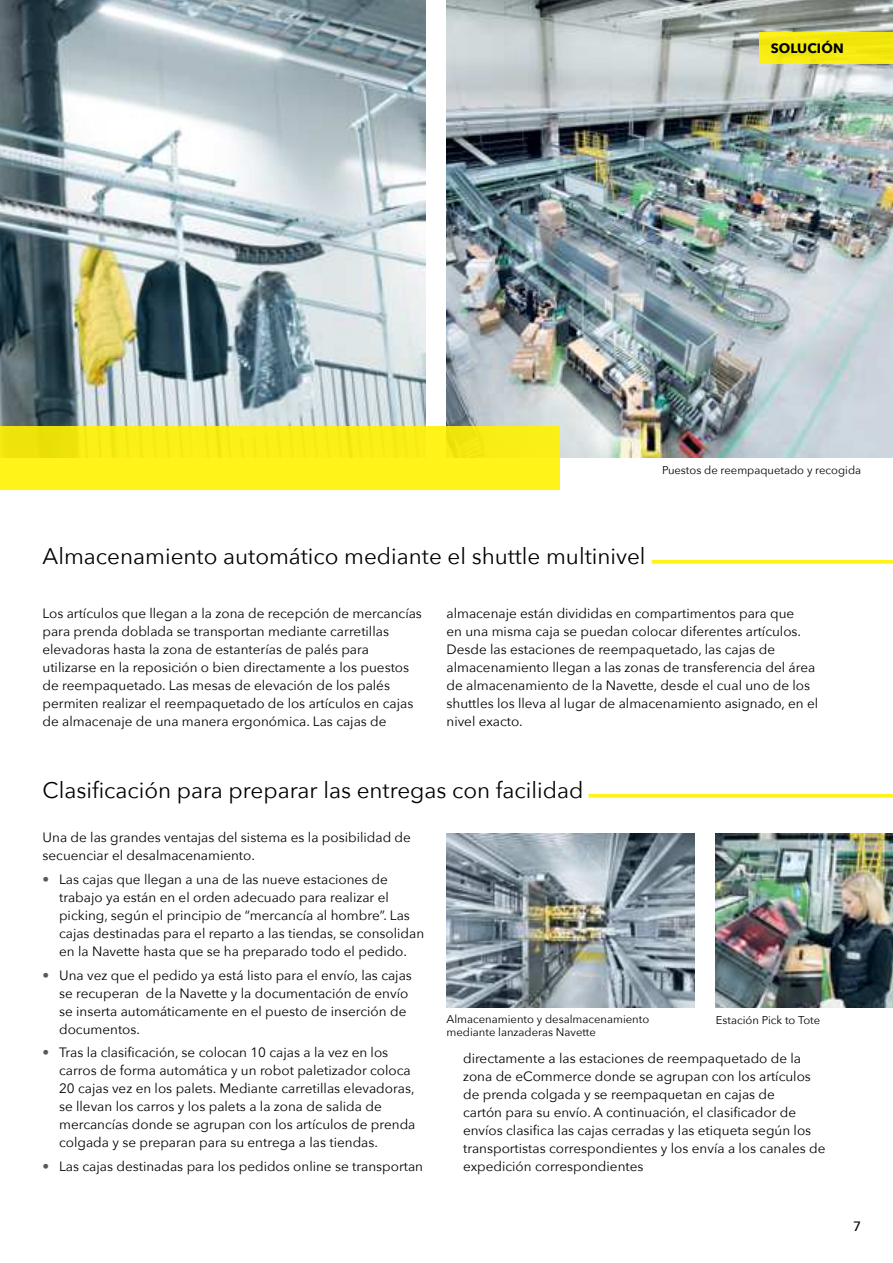
<style>
.page{position:relative;width:893px;height:1263px;background:#fff}
.page>*{position:absolute;margin:0;border:0;box-sizing:border-box;transform-origin:0 0}
.t1{font:22.5px "Avenir Next";color:#000}
.t2{font:13.5px/18px "Avenir Next";color:#000}
.t3{font:700 13.5px "Avenir Next";letter-spacing:.01em;color:#000}
.t4{font:500 13.5px "Avenir Next";color:#000}
.t5{font:11.25px/13.5px "Avenir Next";color:#000}
.s1{color:#58595b}
</style>
<div class="page">
<img style="left:0;top:0;width:425px;height:426px">
<img style="left:446px;top:0;width:447px;height:458px">
<img style="left:447px;top:834px;width:248px;height:174px">
<img style="left:716px;top:834px;width:177px;height:174px">
<div style="left:759px;top:32px;width:134px;height:32px;background:#f4e90f"></div>
<div style="left:0;top:426px;width:560px;height:63px;background:linear-gradient(to right,#f9ee15,#fdf119)"></div>
<svg style="left:588px;top:794px;width:305px;height:4px"></svg>
<svg style="left:652px;top:560px;width:241px;height:4px"></svg>
<p class="t3" style="left:771px;top:41px;width:74px">SOLUCIÓN</p>
<p class="t5" style="left:662px;top:463px;width:201px">Puestos de reempaquetado y recogida</p>
<h1 class="t1" style="left:43px;top:543px;width:604px">Almacenamiento automático mediante el shuttle multinivel</h1>
<p class="t2" style="left:43px;top:604px;width:381px">Los artículos que llegan a la zona de recepción de mercancías para prenda doblada se transportan mediante carretillas elevadoras hasta la zona de estanterías de palés para utilizarse en la reposición o bien directamente a los puestos de reempaquetado. Las mesas de elevación de los palés permiten realizar el reempaquetado de los artículos en cajas de almacenaje de una manera ergonómica. Las cajas de</p>
<p class="t2" style="left:446px;top:604px;width:373px">almacenaje están divididas en compartimentos para que<br>en una misma caja se puedan colocar diferentes artículos.<br>Desde las estaciones de reempaquetado, las cajas de almacenamiento llegan a las zonas de transferencia del área de almacenamiento de la Navette, desde el cual uno de los shuttles los lleva al lugar de almacenamiento asignado, en el nivel exacto.</p>
<h1 class="t1" style="left:43px;top:771px;width:542px">Clasiicación para preparar las entregas con facilidad</h1>
<p class="t2" style="left:43px;top:828px;width:370px">Una de las grandes ventajas del sistema es la posibilidad de secuenciar el desalmacenamiento.</p>
<p class="t2" style="left:59px;top:870px;width:367px;text-indent:-16px"><span class="s1">•</span> Las cajas que llegan a una de las nueve estaciones de trabajo ya están en el orden adecuado para realizar el picking, según el principio de “mercancía al hombre”. Las cajas destinadas para el reparto a las tiendas, se consolidan en la Navette hasta que se ha preparado todo el pedido.</p>
<p class="t2" style="left:59px;top:966px;width:354px;text-indent:-16px"><span class="s1">•</span> Una vez que el pedido ya está listo para el envío, las cajas se recuperan de la Navette y la documentación de envío se inserta automáticamente en el puesto de inserción de documentos.</p>
<p class="t2" style="left:59px;top:1043px;width:358px;text-indent:-16px"><span class="s1">•</span> Tras la clasiicación, se colocan 10 cajas a la vez en los carros de forma automática y un robot paletizador coloca 20 cajas vez en los palets. Mediante carretillas elevadoras, se llevan los carros y los palets a la zona de salida de mercancías donde se agrupan con los artículos de prenda colgada y se preparan para su entrega a las tiendas.</p>
<p class="t2" style="left:43px;top:1158px;width:382px"><span class="s1">•</span> Las cajas destinadas para los pedidos online se transportan</p>
<p class="t5" style="left:447px;top:1012px;width:204px">Almacenamiento y desalmacenamiento mediante lanzaderas Navette</p>
<p class="t5" style="left:716px;top:1013px;width:106px">Estación Pick to Tote</p>
<p class="t2" style="left:463px;top:1050px;width:364px">directamente a las estaciones de reempaquetado de la zona de eCommerce donde se agrupan con los artículos de prenda colgada y se reempaquetan en cajas de<br>cartón para su envío. A continuación, el clasiicador de envíos clasiica las cajas cerradas y las etiqueta según los transportistas correspondientes y los envía a los canales de expedición correspondientes</p>
<p class="t4" style="left:853px;top:1218px;width:10px">7</p>
</div>
